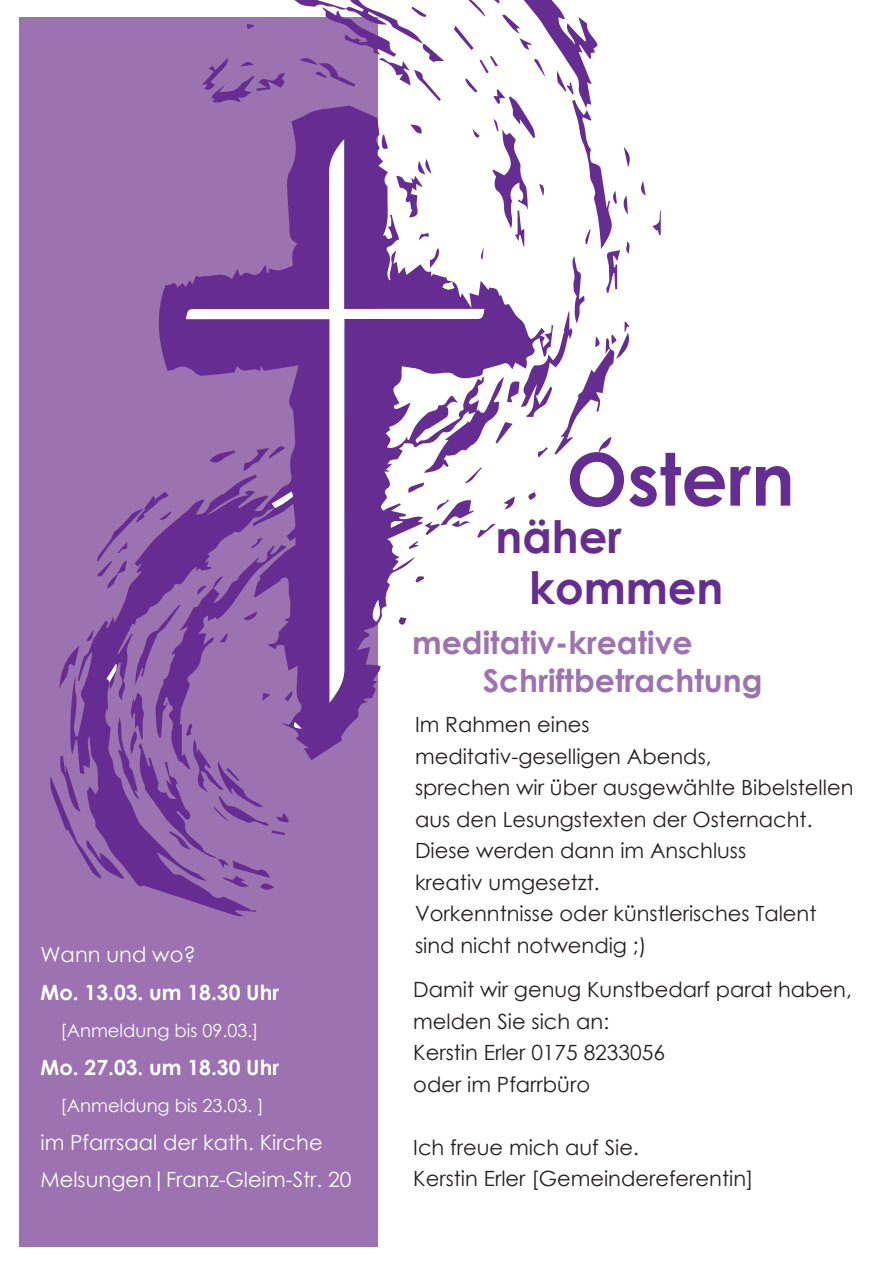
<style>
.page{position:relative;width:893px;height:1263px;background:#fff}
.page>*{position:absolute;margin:0;border:0;box-sizing:border-box;transform-origin:0 0}
.t1{font:700 72.75px "Century Gothic";color:#652d91}
.t2{font:700 44.7px/51.4px "Century Gothic";color:#652d91}
.t3{font:700 31.5px/37.8px "Century Gothic";color:#9c72b1}
.t4{font:21px/31.5px "Century Gothic";color:#231f20}
.t5{font:21px/37.5px "Century Gothic";color:#fff}
.t6{font:700 21px "Century Gothic";color:#fff}
.t7{font:18px "Century Gothic";color:#fff}
</style>
<div class="page">
<div style="left:20px;top:17px;width:358px;height:1230px;background:#9c72b1"></div>
<svg style="left:158px;top:120px;width:348px;height:796px"></svg>
<svg style="left:652px;top:210px;width:9px;height:25px"></svg>
<svg style="left:503px;top:496px;width:12px;height:13px"></svg>
<svg style="left:641px;top:181px;width:5px;height:15px"></svg>
<svg style="left:528px;top:492px;width:8px;height:8px"></svg>
<svg style="left:202px;top:58px;width:83px;height:45px"></svg>
<svg style="left:247px;top:24px;width:8px;height:5px"></svg>
<svg style="left:484px;top:499px;width:12px;height:50px"></svg>
<svg style="left:186px;top:139px;width:298px;height:564px"></svg>
<svg style="left:370px;top:600px;width:12px;height:21px"></svg>
<svg style="left:294px;top:0;width:336px;height:458px"></svg>
<svg style="left:389px;top:520px;width:14px;height:8px"></svg>
<svg style="left:50px;top:491px;width:252px;height:400px"></svg>
<p class="t5" style="left:40px;top:935px;width:157px">Wann und wo?</p>
<p class="t6" style="left:40px;top:976px;width:240px">Mo. 13.03. um 18.30 Uhr</p>
<p class="t7" style="left:60px;top:1018px;width:200px">[Anmeldung bis 09.03.]</p>
<p class="t6" style="left:40px;top:1051px;width:240px">Mo. 27.03. um 18.30 Uhr</p>
<p class="t7" style="left:61px;top:1093px;width:205px">[Anmeldung bis 23.03. ]</p>
<p class="t5" style="left:40px;top:1123px;width:312px">im Pfarrsaal der kath. Kirche<br>Melsungen|Franz-Gleim-Str. 20</p>
<h1 class="t1" style="left:566px;top:424px;width:230px">Ostern</h1>
<h2 class="t2" style="left:529px;top:509px;width:196px;text-indent:-34px">näher kommen</h2>
<h3 class="t3" style="left:483px;top:623px;width:281px;text-indent:-71px">meditativ-kreative<br>Schriftbetrachtung</h3>
<p class="t4" style="left:415px;top:708px;width:440px">Im Rahmen eines<br>meditativ-geselligen Abends,<br>sprechen wir über ausgewählte Bibelstellen aus den Lesungstexten der Osternacht.<br>Diese werden dann im Anschluss<br>kreativ umgesetzt.<br>Vorkenntnisse oder künstlerisches Talent sind nicht notwendig ;)</p>
<p class="t4" style="left:413px;top:973px;width:440px">Damit wir genug Kunstbedarf parat haben, melden Sie sich an:<br>Kerstin Erler 0175 8233056<br>oder im Pfarrbüro</p>
<p class="t4" style="left:413px;top:1131px;width:342px">Ich freue mich auf Sie.<br>Kerstin Erler [Gemeindereferentin]</p>
</div>
